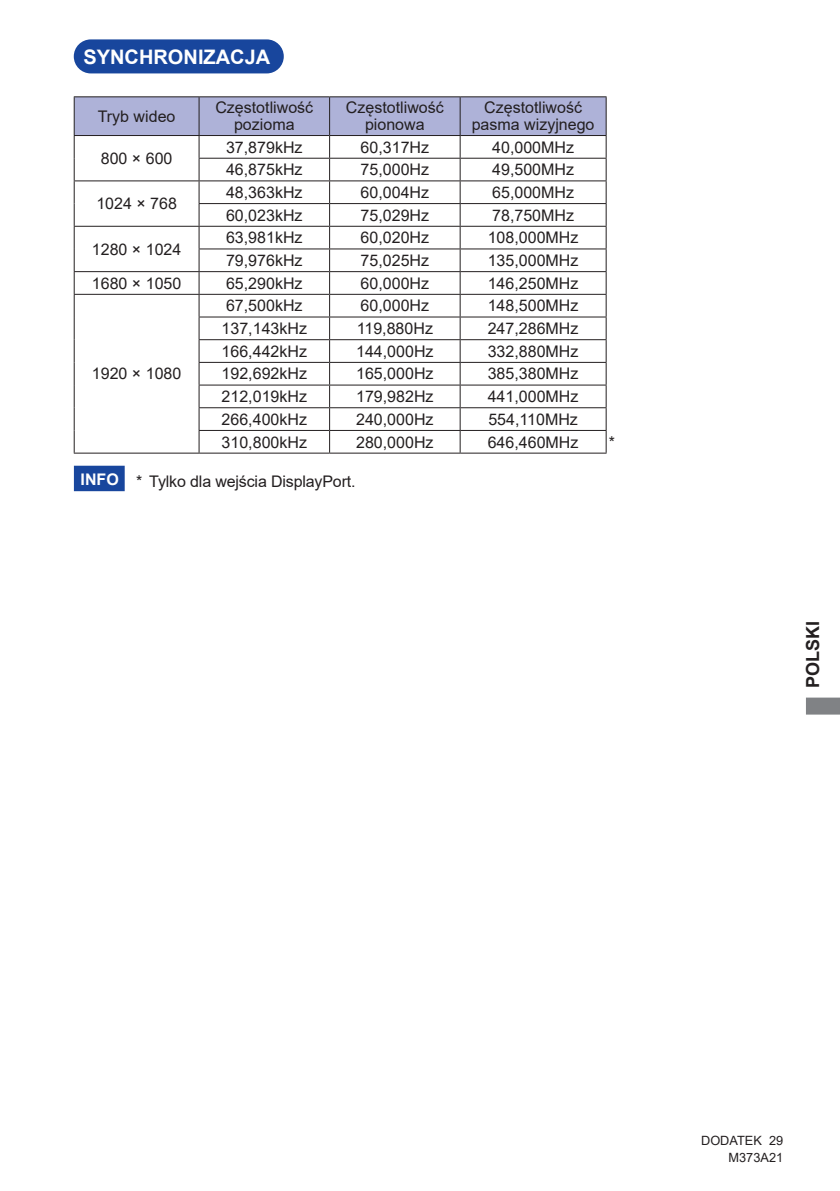
<style>
.page{position:relative;width:840px;height:1191px;background:#fff}
.page>*{position:absolute;margin:0;border:0;box-sizing:border-box;transform-origin:0 0}
.t1{font:700 20px "Arial";color:#fff}
.t2{font:700 18px "Arial";color:#231f20}
.t3{font:16px/17px "Arial";color:#231f20;text-align:center}
.t4{font:700 16px "Arial";color:#fff}
.t5{font:12.8px "Arial";color:#231f20}
</style>
<div class="page">
<svg style="left:806px;top:697px;width:33px;height:17px"></svg>
<div style="left:75px;top:40px;width:207px;height:32px;background:#18469d;border-radius:16px"></div>
<div style="left:74px;top:39px;width:209px;height:34px;border:2px solid #18469d;border-radius:16px"></div>
<div style="left:74px;top:466px;width:51px;height:25px;background:#18469d"></div>
<hr style="left:74px;top:96px;width:125px;height:1px;background:#231f20">
<hr style="left:199px;top:96px;width:130px;height:1px;background:#231f20">
<hr style="left:329px;top:96px;width:131px;height:1px;background:#231f20">
<hr style="left:460px;top:96px;width:146px;height:1px;background:#231f20">
<svg style="left:74px;top:97px;width:532px;height:356px"></svg>
<hr style="left:74px;top:453px;width:125px;height:1px;background:#231f20">
<hr style="left:199px;top:453px;width:130px;height:1px;background:#231f20">
<hr style="left:329px;top:453px;width:131px;height:1px;background:#231f20">
<hr style="left:460px;top:453px;width:146px;height:1px;background:#231f20">
<p class="t1" style="left:83px;top:43px;width:188px">SYNCHRONIZACJA</p>
<p class="t3" style="left:98px;top:108px;width:79px">Tryb wideo</p>
<p class="t3" style="left:215px;top:99px;width:99px">Częstotliwość pozioma</p>
<p class="t3" style="left:346px;top:99px;width:99px">Częstotliwość pionowa</p>
<p class="t3" style="left:471px;top:99px;width:124px">Częstotliwość pasma wizyjnego</p>
<p class="t3" style="left:101px;top:150px;width:73px">800 × 600</p>
<p class="t3" style="left:226px;top:138px;width:78px">37,879kHz</p>
<p class="t3" style="left:360px;top:138px;width:70px">60,317Hz</p>
<p class="t3" style="left:492px;top:138px;width:83px">40,000MHz</p>
<p class="t3" style="left:226px;top:161px;width:78px">46,875kHz</p>
<p class="t3" style="left:360px;top:161px;width:70px">75,000Hz</p>
<p class="t3" style="left:492px;top:161px;width:83px">49,500MHz</p>
<p class="t3" style="left:96px;top:195px;width:82px">1024 × 768</p>
<p class="t3" style="left:92px;top:240px;width:91px">1280 × 1024</p>
<p class="t3" style="left:226px;top:184px;width:78px">48,363kHz</p>
<p class="t3" style="left:360px;top:184px;width:70px">60,004Hz</p>
<p class="t3" style="left:492px;top:184px;width:83px">65,000MHz</p>
<p class="t3" style="left:226px;top:206px;width:78px">60,023kHz</p>
<p class="t3" style="left:360px;top:206px;width:70px">75,029Hz</p>
<p class="t3" style="left:492px;top:206px;width:83px">78,750MHz</p>
<p class="t3" style="left:226px;top:229px;width:78px">63,981kHz</p>
<p class="t3" style="left:360px;top:229px;width:70px">60,020Hz</p>
<p class="t3" style="left:487px;top:229px;width:92px">108,000MHz</p>
<p class="t3" style="left:226px;top:252px;width:78px">79,976kHz</p>
<p class="t3" style="left:360px;top:252px;width:70px">75,025Hz</p>
<p class="t3" style="left:487px;top:252px;width:92px">135,000MHz</p>
<p class="t3" style="left:92px;top:274px;width:91px">1680 × 1050</p>
<p class="t3" style="left:226px;top:274px;width:78px">65,290kHz</p>
<p class="t3" style="left:360px;top:274px;width:70px">60,000Hz</p>
<p class="t3" style="left:487px;top:274px;width:92px">146,250MHz</p>
<p class="t3" style="left:226px;top:297px;width:78px">67,500kHz</p>
<p class="t3" style="left:360px;top:297px;width:70px">60,000Hz</p>
<p class="t3" style="left:487px;top:297px;width:92px">148,500MHz</p>
<p class="t3" style="left:221px;top:320px;width:87px">137,143kHz</p>
<p class="t3" style="left:356px;top:320px;width:78px">119,880Hz</p>
<p class="t3" style="left:487px;top:320px;width:92px">247,286MHz</p>
<p class="t3" style="left:221px;top:342px;width:87px">166,442kHz</p>
<p class="t3" style="left:356px;top:342px;width:79px">144,000Hz</p>
<p class="t3" style="left:487px;top:342px;width:92px">332,880MHz</p>
<p class="t3" style="left:221px;top:365px;width:87px">192,692kHz</p>
<p class="t3" style="left:356px;top:365px;width:79px">165,000Hz</p>
<p class="t3" style="left:487px;top:365px;width:92px">385,380MHz</p>
<p class="t3" style="left:221px;top:388px;width:87px">212,019kHz</p>
<p class="t3" style="left:356px;top:388px;width:79px">179,982Hz</p>
<p class="t3" style="left:487px;top:388px;width:92px">441,000MHz</p>
<p class="t3" style="left:221px;top:410px;width:87px">266,400kHz</p>
<p class="t3" style="left:356px;top:410px;width:79px">240,000Hz</p>
<p class="t3" style="left:488px;top:410px;width:91px">554,110MHz</p>
<p class="t3" style="left:221px;top:433px;width:87px">310,800kHz</p>
<p class="t3" style="left:356px;top:433px;width:79px">280,000Hz</p>
<p class="t3" style="left:487px;top:433px;width:92px">646,460MHz</p>
<p class="t3" style="left:608px;top:433px;width:8px">*</p>
<p class="t3" style="left:136px;top:473px;width:221px">* Tylko dla wejścia DisplayPort.</p>
<p class="t3" style="left:92px;top:365px;width:91px">1920 × 1080</p>
<p class="t4" style="left:80px;top:467px;width:40px">INFO</p>
<p class="t2" style="left:799px;top:688px;width:69px;rotate:-90deg">POLSKI</p>
<p class="t5" style="left:700px;top:1131px;width:83px">DODATEK 29</p>
<p class="t5" style="left:728px;top:1149px;width:56px">M373A21</p>
</div>
